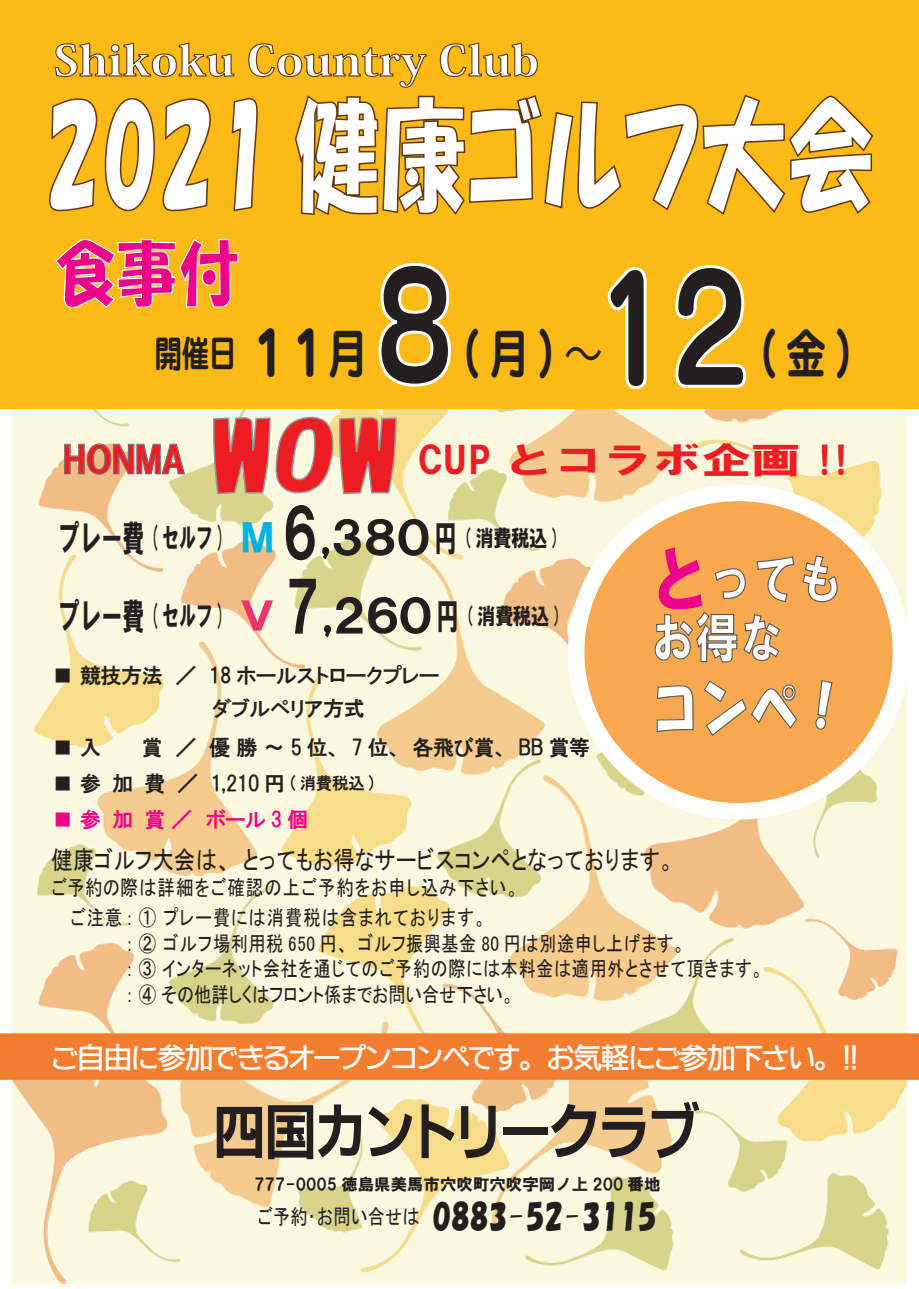
<style>
.page{position:relative;width:919px;height:1289px;background:#fff}
.page>*{position:absolute;margin:0;border:0;box-sizing:border-box;transform-origin:0 0}
.t1{font:122.85px "HGP Soei Kakupoptai";letter-spacing:.015em;color:#fff;scale:.69 1}
.t2{font:93.75px "HG Soei Kakupoptai";color:#ee1d23;scale:1.34 1}
.t3{font:70.5px "HGP Soei Kakupoptai";color:#ed028c;scale:.85 1}
.t4{font:67.5px/73.5px "HGP Soei Kakugothic UB";color:#231f20;scale:.83 1}
.t5{font:60px "HGS Soei Kakupoptai";color:#fff;scale:.82 1}
.t6{font:59.7px "FGP Kaku Gothic Ca U";color:#231f20;scale:.86 1}
.t7{font:54px/58.5px "HGS Soei Kakugothic UB";color:#fff;scale:.82 1}
.t8{font:51.15px "FGP Maru Gothic Ca U";color:#231f20;scale:.76 1}
.t9{font:800 41.85px "Koz Min Pro";color:#fff;scale:1.1 1}
.t10{font:36.75px "HG Soei Kakugothic UB";color:#ee1d23;scale:1.34 1}
.t11{font:36px "FGP Maru Gothic Ca U";color:#231f20;scale:.76 1}
.t12{font:32.4px "HGP Soei Kakupoptai";color:#231f20;scale:.89 1}
.t13{font:28.5px "FGP Kaku Gothic Ca B";letter-spacing:-.04em;color:#fff}
.t14{font:25.5px "MS P Gothic";letter-spacing:.015em;color:#231f20;scale:.83 1}
.t15{font:22.5px "HGP Soei Kakugothic UB";letter-spacing:-.04em;color:#231f20;scale:.83 1}
.t16{font:21px/25.5px "MS P Gothic";letter-spacing:.045em;color:#231f20;scale:.82 1}
.t17{font:21px/33px "HGP Gothic E";letter-spacing:-.02em;color:#231f20}
.t18{font:21px/30px "MS P Gothic";letter-spacing:.045em;color:#231f20;scale:.83 1}
.t19{font:21px "HGP Gothic E";color:#ed0288}
.t20{font:18px "HGP Gothic E";color:#231f20}
.t21{font:16.2px "HGS Soei Kakugothic UB";color:#231f20}
.s1{font-size:63.9px}
.s2{font-size:51.15px}
.s3{font-size:82.5px;color:#ed028c}
.s4{font-size:153px}
.s5{font-size:156px}
.s6{font-family:"Koz Go Pro"}
.s7{font-family:"HG Soei Kakugothic UB";font-size:36px}
.s8{font-family:"HG Soei Kakugothic UB";font-size:28.5px}
.s9{font-size:37.5px;color:#00b3e2}
.s10{font-size:45px}
.s11{font-size:36px}
.s12{font-size:37.5px;color:#ee336c}
.s13{font-size:18px}
.s14{font-size:21px}
.s15{font-size:16.5px}
.s16{font-size:72px;color:#ed028c}
.s17{font-family:"MS Gothic";font-size:21px}
</style>
<div class="page">
<img style="left:13px;top:409px;width:893px;height:874px">
<div style="left:576px;top:493px;width:324px;height:318px;background:#f8a84f;border-radius:50%"></div>
<div style="left:568px;top:484px;width:341px;height:335px;border:16px solid #fff;border-radius:50%"></div>
<svg style="left:802px;top:555px;width:35px;height:47px"></svg>
<svg style="left:654px;top:547px;width:140px;height:116px"></svg>
<svg style="left:656px;top:685px;width:38px;height:47px"></svg>
<svg style="left:703px;top:680px;width:94px;height:56px"></svg>
<svg style="left:815px;top:680px;width:18px;height:50px"></svg>
<div style="left:0;top:1033px;width:918px;height:46px;background:#f47e30"></div>
<div style="left:0;top:0;width:918px;height:409px;background:#fcba16"></div>
<svg style="left:54px;top:42px;width:181px;height:36px"></svg>
<svg style="left:248px;top:43px;width:179px;height:45px"></svg>
<svg style="left:439px;top:42px;width:99px;height:36px"></svg>
<svg style="left:49px;top:98px;width:49px;height:114px"></svg>
<svg style="left:105px;top:98px;width:50px;height:113px"></svg>
<svg style="left:163px;top:98px;width:48px;height:114px"></svg>
<svg style="left:231px;top:98px;width:27px;height:114px"></svg>
<svg style="left:294px;top:94px;width:579px;height:122px"></svg>
<svg style="left:608px;top:267px;width:39px;height:122px"></svg>
<svg style="left:675px;top:265px;width:72px;height:123px"></svg>
<svg style="left:378px;top:262px;width:73px;height:125px"></svg>
<svg style="left:55px;top:238px;width:184px;height:70px"></svg>
<svg style="left:64px;top:443px;width:121px;height:32px"></svg>
<svg style="left:212px;top:416px;width:185px;height:79px"></svg>
<h3 class="t9" style="left:54px;top:29px;width:442px">Shikoku Country Club</h3>
<h1 class="t1" style="left:45px;top:92px;width:1201px">2021 健康ゴルフ大会</h1>
<h3 class="t3" style="left:55px;top:237px;width:218px">食 事 付</h3>
<h3 class="t11" style="left:155px;top:335px;width:412px">開催日 <span class="s1">１１</span><span class="s2">月</span> <span class="s3">　</span><span class="s4">8</span></h3>
<h3 class="t8" style="left:592px;top:328px;width:343px"><span class="s5">12</span><span class="s3">　　</span>( 金 )</h3>
<h3 class="t8" style="left:463px;top:328px;width:184px">(月) <span class="s6">～</span></h3>
<h3 class="t10" style="left:62px;top:441px;width:94px">HONMA</h3>
<h2 class="t2" style="left:210px;top:412px;width:142px">WOW</h2>
<h3 class="t10" style="left:418px;top:441px;width:326px">CUP とコラボ企画 !!</h3>
<h3 class="t4" style="left:282px;top:496px;width:48px">6<br>7</h3>
<p class="t15" style="left:58px;top:526px;width:608px"><span class="s7">プレー費</span> <span class="s8">( セルフ )</span> <span class="s9">M</span> <span class="s10">,380</span><span class="s11">円</span> ( 消費税込 )</p>
<p class="t15" style="left:58px;top:604px;width:610px"><span class="s7">プレー費</span> <span class="s8">( セルフ )</span> <span class="s12">V</span> <span class="s10">,260</span><span class="s11">円</span> ( 消費税込 )</p>
<p class="t17" style="left:211px;top:658px;width:229px;text-indent:-157px"><span class="s13">■</span> 競技方法 ／ 18 ホールストロークプレーダブルペリア方式</p>
<p class="t20" style="left:54px;top:738px;width:49px">■ <span class="s14">入</span></p>
<p class="t17" style="left:142px;top:730px;width:450px">賞 ／ 優 勝 ～ 5 位、 7 位、各飛び賞、 BB 賞等</p>
<p class="t17" style="left:54px;top:766px;width:338px"><span class="s13">■</span> 参　加　費 ／ 1,210 円 <span class="s15">( 消費税込 ) 　</span></p>
<p class="t19" style="left:54px;top:808px;width:256px"><span class="s13">■</span> 参　加　賞 ／　ボール 3 個</p>
<h3 class="t7" style="left:650px;top:549px;width:236px"><span class="s16">と</span>ってもお得な</h3>
<h3 class="t5" style="left:650px;top:677px;width:224px">コンペ !</h3>
<p class="t14" style="left:51px;top:847px;width:752px">健康ゴルフ大会は、とってもお得なサービスコンペとなっております。</p>
<p class="t18" style="left:70px;top:872px;width:542px;text-indent:-19px">ご予約の際は詳細をご確認の上ご予約をお申し込み下さい。ご注意 : ① プレー費には消費税は含まれております。</p>
<p class="t16" style="left:128px;top:930px;width:777px">: ② ゴルフ場利用税 650 円、ゴルフ振興基金 80 円は別途申し上げます。<br>: ③ インターネット会社を通じてのご予約の際には本料金は適用外とさせて頂きます。: ④ その他詳しくはフロント係までお問い合せ下さい。</p>
<h3 class="t13" style="left:51px;top:1043px;width:808px">ご自由に参加できるオープンコンペです。お気軽にご参加下さい。 !!</h3>
<h3 class="t6" style="left:214px;top:1101px;width:566px">四国カントリークラブ</h3>
<p class="t21" style="left:254px;top:1175px;width:407px">777-0005 徳島県美馬市穴吹町穴吹字岡ノ上 200 番地</p>
<h3 class="t12" style="left:256px;top:1199px;width:451px"><span class="s17">ご予約･お問い合せは</span> 0883-52-3115</h3>
</div>
